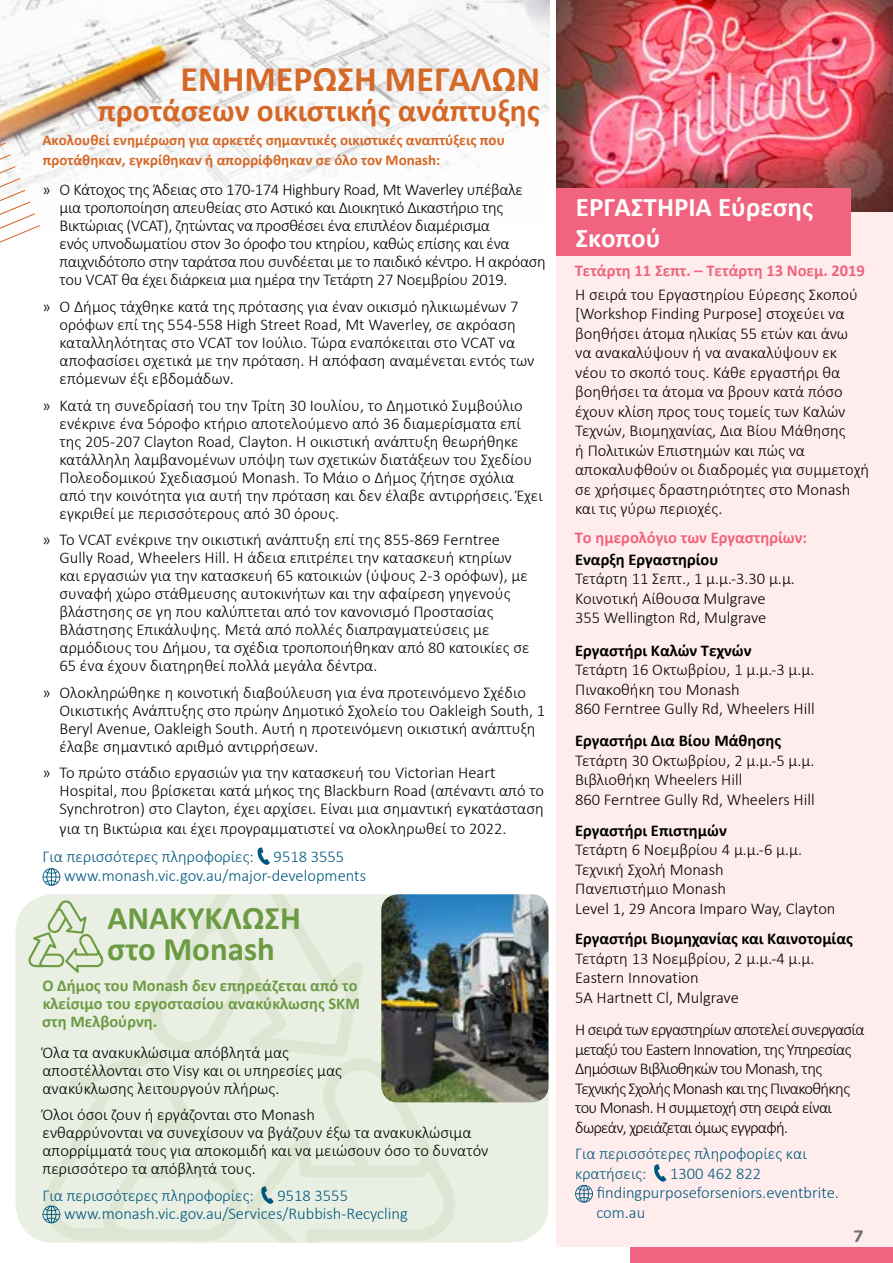
<style>
.page{position:relative;width:893px;height:1263px;background:#fff}
.page>*{position:absolute;margin:0;border:0;box-sizing:border-box;transform-origin:0 0}
.t1{font:700 36px "Calibri";color:#d56827}
.t2{font:700 33px/31.5px "Calibri";color:#6c9b43}
.t3{font:700 31.5px "Calibri";color:#d56827}
.t4{font:700 27px/31.5px "Calibri";color:#fff}
.t5{font:300 16.5px/18px "Calibri";color:#000}
.t6{font:300 16.5px/18px "Calibri";letter-spacing:-.02em;color:#000}
.t7{font:300 16.5px/19.5px "Calibri";letter-spacing:-.04em;color:#000}
.t8{font:300 16.5px/19.5px "Calibri";color:#00587e}
.t9{font:700 16.5px "Calibri";color:#000}
.t10{font:700 16.5px/18px "Calibri";color:#6c9b43}
.t11{font:300 16.5px/19.5px "Calibri";color:#00587d}
.t12{font:700 16.5px "Calibri";color:#f0637d}
.t13{font:700 16.5px "Filson Soft";color:#6d6e71}
.t14{font:700 15px/19.5px "Calibri";color:#d56827}
.s1{color:#00587d}
.s2{color:#00587e}
</style>
<div class="page">
<div style="left:16px;top:894px;width:533px;height:349px;background:#e9efe3;border-radius:38px"></div>
<div style="left:630px;top:1247px;width:263px;height:16px;background:#f1637e"></div>
<img style="left:0;top:0;width:549px;height:208px">
<div style="left:556px;top:0;width:337px;height:1247px;background:#feedec"></div>
<svg style="left:654px;top:1164px;width:12px;height:18px"></svg>
<svg style="left:575px;top:1185px;width:18px;height:18px"></svg>
<img style="left:556px;top:0;width:337px;height:211px">
<div style="left:556px;top:188px;width:294px;height:68px;background:#f1637e"></div>
<svg style="left:257px;top:847px;width:13px;height:18px"></svg>
<svg style="left:43px;top:868px;width:17px;height:18px"></svg>
<svg style="left:0;top:130px;width:41px;height:113px"></svg>
<img style="left:455px;top:894px;width:94px;height:208px">
<svg style="left:28px;top:894px;width:427px;height:349px"></svg>
<h1 class="t1" style="left:180px;top:57px;width:361px">ΕΝΗΜΕΡΩΣΗ ΜΕΓΑΛΩΝ</h1>
<h3 class="t3" style="left:98px;top:91px;width:443px">προτάσεων οικιστικής ανάπτυξης</h3>
<p class="t14" style="left:42px;top:130px;width:464px">Ακολουθεί ενημέρωση για αρκετές σημαντικές οικιστικές αναπτύξεις που προτάθηκαν, εγκρίθηκαν ή απορρίφθηκαν σε όλο τον Monash:</p>
<p class="t6" style="left:60px;top:181px;width:488px;text-indent:-17px">» Ο Κάτοχος της Άδειας στο 170-174 Highbury Road, Mt Waverley υπέβαλε μια τροποποίηση απευθείας στο Αστικό και Διοικητικό Δικαστήριο της Βικτώριας (VCAT), ζητώντας να προσθέσει ένα επιπλέον διαμέρισμα<br>ενός υπνοδωματίου στον 3ο όροφο του κτηρίου, καθώς επίσης και ένα παιχνιδότοπο στην ταράτσα που συνδέεται με το παιδικό κέντρο. Η ακρόαση του VCAT θα έχει διάρκεια μια ημέρα την Τετάρτη 27 Νοεμβρίου 2019.</p>
<p class="t5" style="left:60px;top:297px;width:476px;text-indent:-17px">» Ο Δήμος τάχθηκε κατά της πρότασης για έναν οικισμό ηλικιωμένων 7 ορόφων επί της 554-558 High Street Road, Mt Waverley, σε ακρόαση καταλληλότητας στο VCAT τον Ιούλιο. Τώρα εναπόκειται στο VCAT να αποφασίσει σχετικά με την πρόταση. Η απόφαση αναμένεται εντός των επόμενων έξι εβδομάδων.</p>
<p class="t5" style="left:60px;top:396px;width:485px;text-indent:-17px">» Κατά τη συνεδρίασή του την Τρίτη 30 Ιουλίου, το Δημοτικό Συμβούλιο ενέκρινε ένα 5όροφο κτήριο αποτελούμενο από 36 διαμερίσματα επί της 205-207 Clayton Road, Clayton. Η οικιστική ανάπτυξη θεωρήθηκε κατάλληλη λαμβανομένων υπόψη των σχετικών διατάξεων του Σχεδίου Πολεοδομικού Σχεδιασμού Monash. Το Μάιο ο Δήμος ζήτησε σχόλια από την κοινότητα για αυτή την πρόταση και δεν έλαβε αντιρρήσεις. Έχει εγκριθεί με περισσότερους από 30 όρους.</p>
<p class="t5" style="left:60px;top:530px;width:472px;text-indent:-17px">» Το VCAT ενέκρινε την οικιστική ανάπτυξη επί της 855-869 Ferntree Gully Road, Wheelers Hill. Η άδεια επιτρέπει την κατασκευή κτηρίων και εργασιών για την κατασκευή 65 κατοικιών (ύψους 2-3 ορόφων), με συναφή χώρο στάθμευσης αυτοκινήτων και την αφαίρεση γηγενούς βλάστησης σε γη που καλύπτεται από τον κανονισμό Προστασίας Βλάστησης Επικάλυψης. Μετά από πολλές διαπραγματεύσεις με αρμόδιους του Δήμου, τα σχέδια τροποποιήθηκαν από 80 κατοικίες σε 65 ένα έχουν διατηρηθεί πολλά μεγάλα δέντρα.</p>
<p class="t5" style="left:60px;top:683px;width:487px;text-indent:-17px">» Ολοκληρώθηκε η κοινοτική διαβούλευση για ένα προτεινόμενο Σχέδιο Οικιστικής Ανάπτυξης στο πρώην Δημοτικό Σχολείο του Oakleigh South, 1<br>Beryl Avenue, Oakleigh South. Αυτή η προτεινόμενη οικιστική ανάπτυξη έλαβε σημαντικό αριθμό αντιρρήσεων.</p>
<p class="t5" style="left:60px;top:763px;width:486px;text-indent:-17px">» Το πρώτο στάδιο εργασιών για την κατασκευή του Victorian Heart<br>Hospital, που βρίσκεται κατά μήκος της Blackburn Road (απέναντι από το<br>Synchrotron) στο Clayton, έχει αρχίσει. Είναι μια σημαντική εγκατάσταση</p>
<p class="t5" style="left:43px;top:814px;width:465px;line-height:28px;text-indent:17px">για τη Βικτώρια και έχει προγραμματιστεί να ολοκληρωθεί το 2022.<br><span class="s1">Για περισσότερες πληροφορίες:</span> <span class="s2">9518 3555</span></p>
<p class="t8" style="left:64px;top:866px;width:303px">www.monash.vic.gov.au/major-developments</p>
<h2 class="t2" style="left:107px;top:900px;width:195px">ΑΝΑΚΥΚΛΩΣΗ στο Monash</h2>
<p class="t10" style="left:42px;top:976px;width:319px">Ο Δήμος του Monash δεν επηρεάζεται από το κλείσιμο του εργοστασίου ανακύκλωσης SKM στη Μελβούρνη.</p>
<p class="t5" style="left:43px;top:1043px;width:301px">Όλα τα ανακυκλώσιμα απόβλητά μας αποστέλλονται στο Visy και οι υπηρεσίες μας ανακύκλωσης λειτουργούν πλήρως.</p>
<p class="t5" style="left:43px;top:1106px;width:447px">Όλοι όσοι ζουν ή εργάζονται στο Monash<br>ενθαρρύνονται να συνεχίσουν να βγάζουν έξω τα ανακυκλώσιμα απορρίμματά τους για αποκομιδή και να μειώσουν όσο το δυνατόν περισσότερο τα απόβλητά τους.</p>
<p class="t11" style="left:43px;top:1185px;width:213px">Για περισσότερες πληροφορίες:</p>
<p class="t8" style="left:64px;top:1186px;width:345px;line-height:18px;text-indent:213px">9518 3555 www.monash.vic.gov.au/Services/Rubbish-Recycling</p>
<h3 class="t4" style="left:575px;top:190px;width:239px">ΕΡΓΑΣΤΗΡΙΑ Εύρεσης<br>Σκοπού</h3>
<p class="t12" style="left:575px;top:260px;width:292px">Τετάρτη 11 Σεπτ. – Τετάρτη 13 Νοεμ. 2019</p>
<p class="t5" style="left:575px;top:284px;width:296px;line-height:19.5px">Η σειρά του Εργαστηρίου Εύρεσης Σκοπού [Workshop Finding Purpose] στοχεύει να βοηθήσει άτομα ηλικίας 55 ετών και άνω<br>να ανακαλύψουν ή να ανακαλύψουν εκ νέου το σκοπό τους. Κάθε εργαστήρι θα βοηθήσει τα άτομα να βρουν κατά πόσο έχουν κλίση προς τους τομείς των Καλών Τεχνών, Βιομηχανίας, Δια Βίου Μάθησης<br>ή Πολιτικών Επιστημών και πώς να αποκαλυφθούν οι διαδρομές για συμμετοχή σε χρήσιμες δραστηριότητες στο Monash και τις γύρω περιοχές.</p>
<p class="t12" style="left:575px;top:527px;width:234px">Το ημερολόγιο των Εργαστηρίων:</p>
<p class="t9" style="left:575px;top:549px;width:145px">Έναρξη Εργαστηρίου</p>
<p class="t5" style="left:575px;top:569px;width:221px;line-height:19.5px">Τετάρτη 11 Σεπτ., 1 μ.μ.-3.30 μ.μ.<br>Κοινοτική Αίθουσα Mulgrave<br>355 Wellington Rd, Mulgrave</p>
<p class="t9" style="left:575px;top:640px;width:178px">Εργαστήρι Καλών Τεχνών</p>
<p class="t5" style="left:575px;top:660px;width:241px;line-height:19.5px">Τετάρτη 16 Οκτωβρίου, 1 μ.μ.-3 μ.μ.<br>Πινακοθήκη του Monash<br>860 Ferntree Gully Rd, Wheelers Hill</p>
<p class="t9" style="left:575px;top:731px;width:207px">Εργαστήρι Δια Βίου Μάθησης</p>
<p class="t5" style="left:575px;top:750px;width:241px;line-height:19.5px">Τετάρτη 30 Οκτωβρίου, 2 μ.μ.-5 μ.μ.<br>Βιβλιοθήκη Wheelers Hill<br>860 Ferntree Gully Rd, Wheelers Hill</p>
<p class="t9" style="left:575px;top:820px;width:153px">Εργαστήρι Επιστημών</p>
<p class="t5" style="left:575px;top:840px;width:262px;line-height:19.5px">Τετάρτη 6 Νοεμβρίου 4 μ.μ.-6 μ.μ.<br>Τεχνική Σχολή Monash<br>Πανεπιστήμιο Monash<br>Level 1, 29 Ancora Imparo Way, Clayton</p>
<p class="t9" style="left:575px;top:929px;width:279px">Εργαστήρι Βιομηχανίας και Καινοτομίας</p>
<p class="t5" style="left:575px;top:948px;width:241px;line-height:19.5px">Τετάρτη 13 Νοεμβρίου, 2 μ.μ.-4 μ.μ.<br>Eastern Innovation<br>5A Hartnett Cl, Mulgrave</p>
<p class="t7" style="left:575px;top:1020px;width:291px">Η σειρά των εργαστηρίων αποτελεί συνεργασία μεταξύ του Eastern Innovation, της Υπηρεσίας Δημόσιων Βιβλιοθηκών του Monash, της Τεχνικής Σχολής Monash και της Πινακοθήκης του Monash. Η συμμετοχή στη σειρά είναι δωρεάν, χρειάζεται όμως εγγραφή.</p>
<p class="t11" style="left:575px;top:1144px;width:233px">Για περισσότερες πληροφορίες και κρατήσεις:</p>
<p class="t8" style="left:596px;top:1163px;width:244px;text-indent:74px">1300 462 822 findingpurposeforseniors.eventbrite. com.au</p>
<p class="t13" style="left:854px;top:1226px;width:11px">7</p>
</div>
